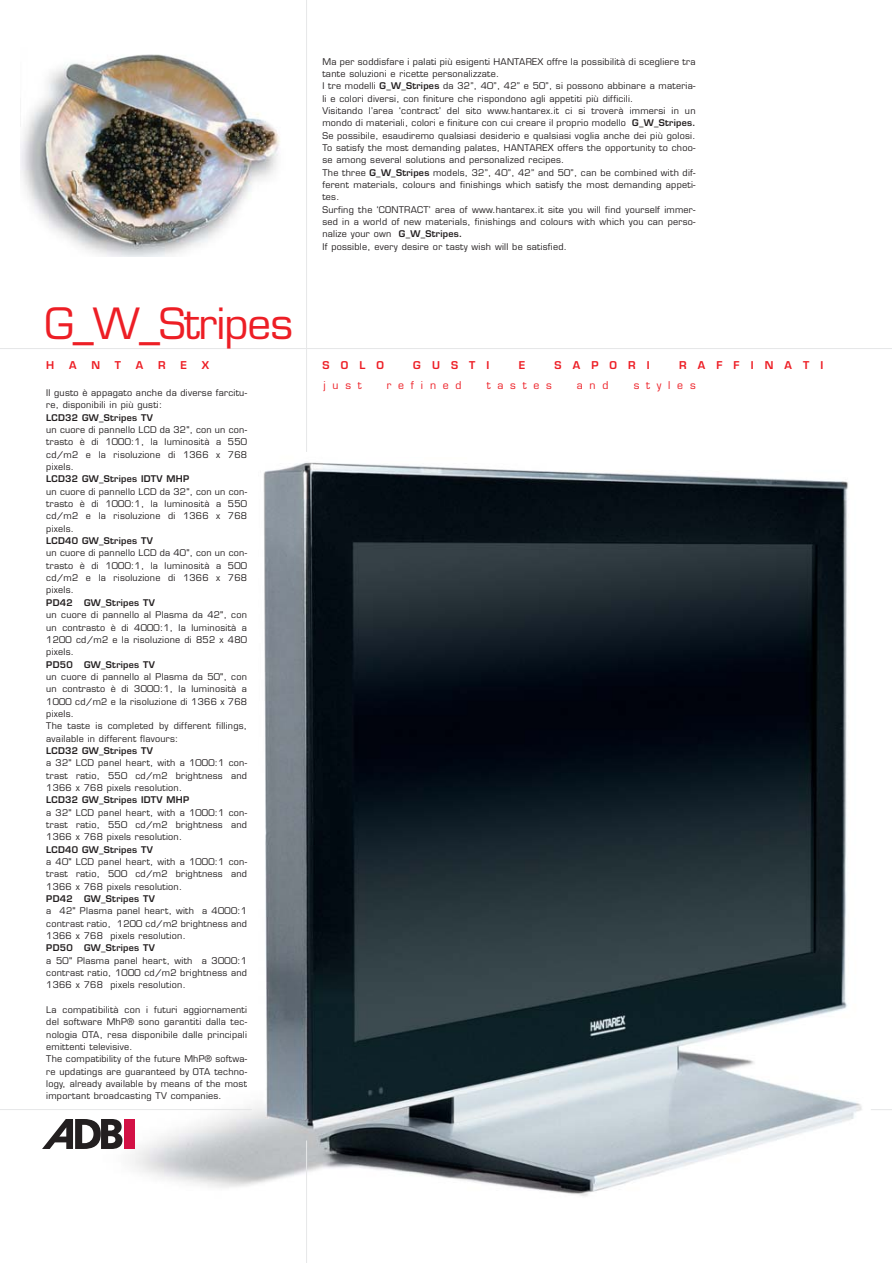
<style>
.page{position:relative;width:892px;height:1263px;background:#fff}
.page>*{position:absolute;margin:0;border:0;box-sizing:border-box;transform-origin:0 0}
.t1{font:42px "Eurostile";letter-spacing:-.025em;color:#ed1e25}
.t2{font:600 10.5px "Eurostile";letter-spacing:1.055em;color:#ed1e25}
.t3{font:10.5px "Eurostile";letter-spacing:.65em;color:#ed1e25}
.t4{font:9px/12.3px "Eurostile";letter-spacing:.03em;color:#231f20;text-align:justify}
.t5{font:600 9px "Eurostile";letter-spacing:.03em;color:#231f20}
.s1{font-weight:600}
</style>
<div class="page">
<img style="left:122px;top:462px;width:740px;height:734px">
<hr style="left:0;top:348px;width:892px;height:1px;background:#e6e7e8">
<hr style="left:0;top:1109px;width:252px;height:1px;background:#e6e7e8">
<svg style="left:871px;top:1109px;width:21px;height:1px"></svg>
<img style="left:20px;top:54px;width:260px;height:203px">
<hr style="left:306px;top:0;width:1px;height:452px;background:#e6e7e8">
<hr style="left:306px;top:1140px;width:1px;height:122px;background:#e6e7e8">
<svg style="left:42px;top:1119px;width:80px;height:30px"></svg>
<div style="left:124px;top:1119px;width:11px;height:9px;background:#d31145"></div>
<div style="left:124px;top:1129px;width:11px;height:20px;background:#d31145"></div>
<h1 class="t1" style="left:45px;top:307px;width:250px">G_W_Stripes</h1>
<p class="t2" style="left:46px;top:361px;width:10px">H</p>
<p class="t2" style="left:69px;top:361px;width:9px">A</p>
<p class="t2" style="left:91px;top:361px;width:10px">N</p>
<p class="t2" style="left:115px;top:361px;width:8px">T</p>
<p class="t2" style="left:136px;top:361px;width:9px">A</p>
<p class="t2" style="left:158px;top:361px;width:9px">R</p>
<p class="t2" style="left:180px;top:361px;width:8px">E</p>
<p class="t2" style="left:202px;top:361px;width:9px">X</p>
<p class="t4" style="left:46px;top:387px;width:202px">Il gusto è appagato anche da diverse farcitu&shy;re, disponibili in più gusti:</p>
<p class="t5" style="left:46px;top:414px;width:108px">LCD32 GW_Stripes TV</p>
<p class="t4" style="left:46px;top:424px;width:202px">un cuore di pannello LCD da 32", con un con&shy;trasto è di 1000:1, la luminosità a 550 cd/m2 e la risoluzione di 1366 x 768 pixels.</p>
<p class="t5" style="left:46px;top:476px;width:144px">LCD32 GW_Stripes IDTV MHP</p>
<p class="t4" style="left:46px;top:486px;width:202px">un cuore di pannello LCD da 32", con un con&shy;trasto è di 1000:1, la luminosità a 550 cd/m2 e la risoluzione di 1366 x 768 pixels.</p>
<p class="t5" style="left:46px;top:537px;width:108px">LCD40 GW_Stripes TV</p>
<p class="t4" style="left:46px;top:548px;width:202px">un cuore di pannello LCD da 40", con un con&shy;trasto è di 1000:1, la luminosità a 500 cd/m2 e la risoluzione di 1366 x 768 pixels.</p>
<p class="t5" style="left:46px;top:599px;width:28px">PD42</p>
<p class="t5" style="left:84px;top:599px;width:72px">GW_Stripes TV</p>
<p class="t4" style="left:46px;top:609px;width:202px">un cuore di pannello al Plasma da 42", con un contrasto è di 4000:1, la luminosità a 1200 cd/m2 e la risoluzione di 852 x 480 pixels.</p>
<p class="t5" style="left:46px;top:660px;width:28px">PD50</p>
<p class="t5" style="left:84px;top:660px;width:72px">GW_Stripes TV</p>
<p class="t4" style="left:46px;top:671px;width:202px;text-align:left">un cuore di pannello al Plasma da 50", con un contrasto è di 3000:1, la luminosità a 1000 cd/m2 e la risoluzione di 1366 x 768 pixels.<br>The taste is completed by different fillings, available in different flavours:</p>
<p class="t5" style="left:46px;top:747px;width:108px">LCD32 GW_Stripes TV</p>
<p class="t4" style="left:46px;top:757px;width:202px">a 32" LCD panel heart, with a 1000:1 con&shy;trast ratio, 550 cd/m2 brightness and 1366 x 768 pixels resolution.</p>
<p class="t5" style="left:46px;top:796px;width:144px">LCD32 GW_Stripes IDTV MHP</p>
<p class="t4" style="left:46px;top:807px;width:202px">a 32" LCD panel heart, with a 1000:1 con&shy;trast ratio, 550 cd/m2 brightness and 1366 x 768 pixels resolution.</p>
<p class="t5" style="left:46px;top:845px;width:108px">LCD40 GW_Stripes TV</p>
<p class="t4" style="left:46px;top:856px;width:202px">a 40" LCD panel heart, with a 1000:1 con&shy;trast ratio, 500 cd/m2 brightness and 1366 x 768 pixels resolution.</p>
<p class="t5" style="left:46px;top:895px;width:28px">PD42</p>
<p class="t5" style="left:84px;top:895px;width:72px">GW_Stripes TV</p>
<p class="t4" style="left:46px;top:905px;width:202px">a 42" Plasma panel heart, with a 4000:1 contrast ratio, 1200 cd/m2 brightness and 1366 x 768 pixels resolution.</p>
<p class="t5" style="left:46px;top:944px;width:28px">PD50</p>
<p class="t5" style="left:84px;top:944px;width:72px">GW_Stripes TV</p>
<p class="t4" style="left:46px;top:955px;width:202px">a 50" Plasma panel heart, with a 3000:1 contrast ratio, 1000 cd/m2 brightness and 1366 x 768 pixels resolution.</p>
<p class="t4" style="left:46px;top:1004px;width:202px;text-align:left">La compatibilità con i futuri aggiornamenti del software MhP® sono garantiti dalla tec&shy;nologia OTA, resa disponibile dalle principali emittenti televisive.<br>The compatibility of the future MhP® softwa&shy;re updatings are guaranteed by OTA techno&shy;logy, already available by means of the most important broadcasting TV companies.</p>
<p class="t4" style="left:322px;top:56px;width:375px;text-align:left">Ma per soddisfare i palati più esigenti HANTAREX offre la possibilità di scegliere tra tante soluzioni e ricette personalizzate.<br>I tre modelli <span class="s1">G_W_Stripes</span> da 32”, 40”, 42” e 50”, si possono abbinare a materia&shy;li e colori diversi, con finiture che rispondono agli appetiti più difficili.<br>Visitando l’area ‘contract’ del sito www.hantarex.it ci si troverà immersi in un mondo di materiali, colori e finiture con cui creare il proprio modello <span class="s1">G_W_Stripes.<br></span>Se possibile, esaudiremo qualsiasi desiderio e qualsiasi voglia anche dei più golosi.<br>To satisfy the most demanding palates, HANTAREX offers the opportunity to choo&shy;se among several solutions and personalized recipes.<br>The three <span class="s1">G_W_Stripes</span> models, 32”, 40”, 42” and 50”, can be combined with dif&shy;ferent materials, colours and finishings which satisfy the most demanding appeti&shy;tes.<br>Surfing the ‘CONTRACT’ area of www.hantarex.it site you will find yourself immer&shy;sed in a world of new materials, finishings and colours with which you can perso&shy;nalize your own <span class="s1">G_W_Stripes.<br></span>If possible, every desire or tasty wish will be satisfied.</p>
<p class="t2" style="left:323px;top:361px;width:63px">SOLO</p>
<p class="t2" style="left:413px;top:361px;width:78px">GUSTI</p>
<p class="t2" style="left:519px;top:361px;width:8px">E</p>
<p class="t2" style="left:555px;top:361px;width:97px">SAPORI</p>
<p class="t2" style="left:679px;top:361px;width:146px">RAFFINATI</p>
<p class="t3" style="left:324px;top:381px;width:40px">just</p>
<p class="t3" style="left:387px;top:381px;width:76px">refined</p>
<p class="t3" style="left:487px;top:381px;width:66px">tastes</p>
<p class="t3" style="left:577px;top:381px;width:33px">and</p>
<p class="t3" style="left:634px;top:381px;width:63px">styles</p>
</div>
